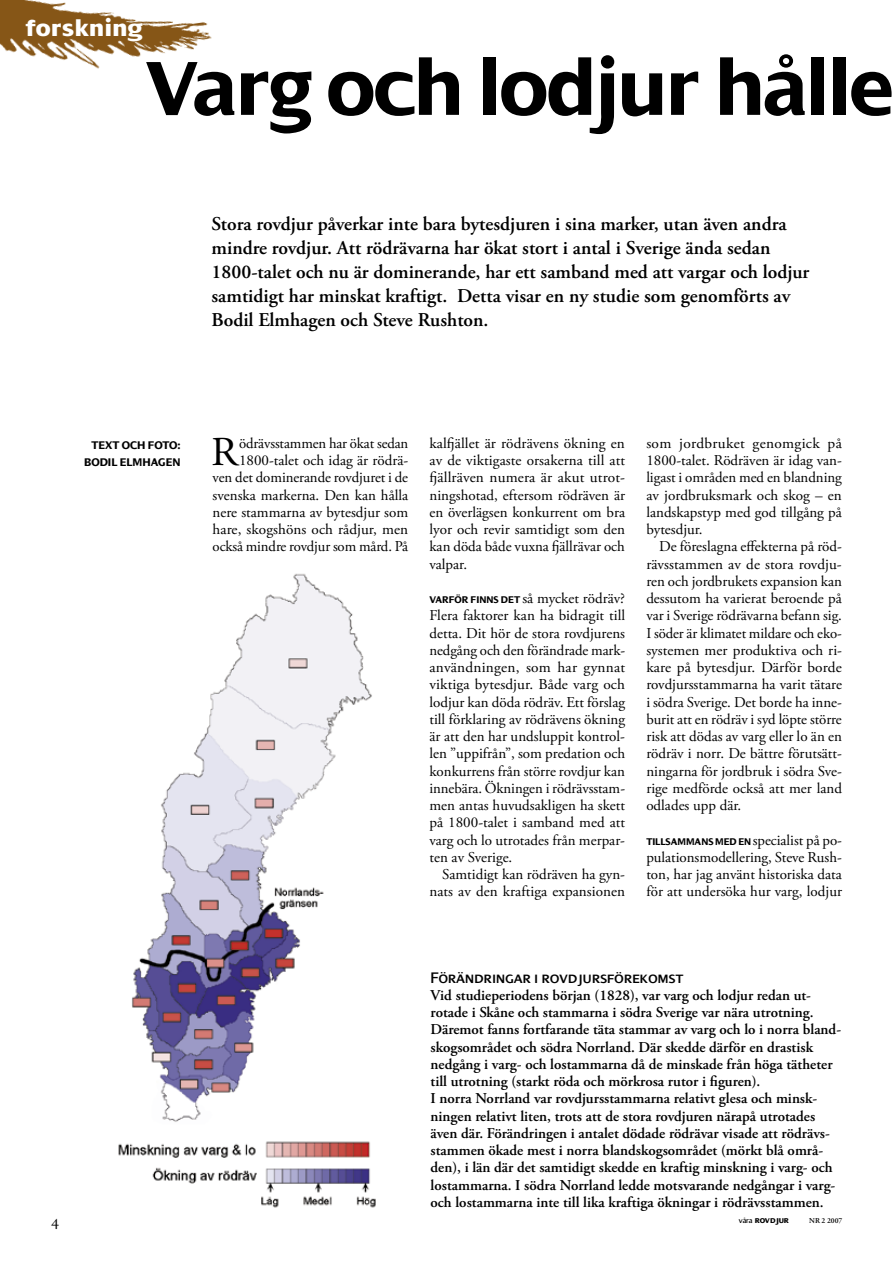
<style>
.page{position:relative;width:893px;height:1263px;background:#fff}
.page>*{position:absolute;margin:0;border:0;box-sizing:border-box;transform-origin:0 0}
.t1{font:700 82.5px "Dialog";color:#000}
.t2{font:40.95px "Adobe Garamond Pro";color:#000}
.t3{font:24px "Dialog X Bold";color:#fff}
.t4{font:600 19.5px/24px "Adobe Garamond Pro";color:#000}
.t5{font:16.5px "Dialog Small Caps";color:#000}
.t6{font:16.5px "Adobe Garamond Pro";color:#000}
.t7{font:15px/17.2px "Adobe Garamond Pro";color:#000;text-align:justify}
.t8{font:600 15px/17.2px "Adobe Garamond Pro";color:#000}
.t9{font:700 12px/17.2px "Dialog";color:#000;text-align:center}
.t10{font:700 10.5px "Dialog";letter-spacing:-.005em;color:#000}
.t11{font:7.5px "Dialog X Bold";letter-spacing:-.015em;color:#000}
.t12{font:600 7.5px "Adobe Garamond Pro";color:#000}
.s1{font-family:"Dialog";font-weight:700;font-size:10.5px}
.s2{font-family:"Adobe Garamond Pro";font-weight:400;font-size:15px}
.s3{font-family:"Dialog"}
</style>
<div class="page">
<img style="left:0;top:0;width:212px;height:69px">
<img style="left:118px;top:573px;width:258px;height:635px">
<h3 class="t3" style="left:26px;top:16px;width:119px">forskning</h3>
<h1 class="t1" style="left:146px;top:43px;width:751px">VARG OCH LODJUR HÅLLE</h1>
<p class="t4" style="left:212px;top:212px;width:599px">Stora rovdjur påverkar inte bara bytesdjuren i sina marker, utan även andra mindre rovdjur. Att rödrävarna har ökat stort i antal i Sverige ända sedan 1800-talet och nu är dominerande, har ett samband med att vargar och lodjur samtidigt har minskat kraftigt. Detta visar en ny studie som genomförts av Bodil Elmhagen och Steve Rushton.</p>
<p class="t9" style="left:84px;top:437px;width:98px">TEXT OCH FOTO:<br>BODIL ELMHAGEN</p>
<p class="t7" style="left:213px;top:435px;width:197px;text-align:right">ödrävsstammen har ökat sedan<br>1800-talet och idag är rödrä-<br>ven det dominerande rovdjuret i de svenska markerna. Den kan hålla nere stammarna av bytesdjur som hare, skogshöns och rådjur, men också mindre rovdjur som mård. På</p>
<h2 class="t2" style="left:211px;top:427px;width:28px">R</h2>
<p class="t7" style="left:429px;top:435px;width:197px">kalfjället är rödrävens ökning en av de viktigaste orsakerna till att fjällräven numera är akut utrot&shy;ningshotad, eftersom rödräven är en överlägsen konkurrent om bra lyor och revir samtidigt som den kan döda både vuxna fjällrävar och valpar.</p>
<p class="t7" style="left:429px;top:590px;width:197px"><span class="s1">VARFÖR FINNS DET</span> så mycket rödräv?<br>Flera faktorer kan ha bidragit till detta. Dit hör de stora rovdjurens nedgång och den förändrade mark&shy;användningen, som har gynnat viktiga bytesdjur. Både varg och lodjur kan döda rödräv. Ett förslag till förklaring av rödrävens ökning är att den har undsluppit kontrol&shy;len ”uppifrån”, som predation och konkurrens från större rovdjur kan innebära. Ökningen i rödrävsstam&shy;men antas huvudsakligen ha skett på 1800-talet i samband med att varg och lo utrotades från merpar&shy;ten av Sverige.</p>
<p class="t7" style="left:429px;top:866px;width:197px;text-align:right">Samtidigt kan rödräven ha gyn&shy;nats av den kraftiga expansionen</p>
<p class="t7" style="left:646px;top:435px;width:197px">som jordbruket genomgick på 1800-talet. Rödräven är idag van&shy;ligast i områden med en blandning av jordbruksmark och skog – en landskapstyp med god tillgång på bytesdjur.</p>
<p class="t7" style="left:646px;top:538px;width:197px;text-indent:13px">De föreslagna effekterna på röd&shy;rävsstammen av de stora rovdju&shy;ren och jordbrukets expansion kan dessutom ha varierat beroende på var i Sverige rödrävarna befann sig.<br>I söder är klimatet mildare och eko&shy;systemen mer produktiva och ri&shy;kare på bytesdjur. Därför borde rovdjursstammarna ha varit tätare i södra Sverige. Det borde ha inne&shy;burit att en rödräv i syd löpte större risk att dödas av varg eller lo än en rödräv i norr. De bättre förutsätt&shy;ningarna för jordbruk i södra Sve&shy;rige medförde också att mer land odlades upp där.</p>
<p class="t10" style="left:646px;top:835px;width:197px">TILLSAMMANS MED EN <span class="s2">specialist på po-</span></p>
<p class="t7" style="left:646px;top:849px;width:197px">pulationsmodellering, Steve Rush&shy;ton, har jag använt historiska data för att undersöka hur varg, lodjur</p>
<p class="t5" style="left:431px;top:968px;width:255px">Förändringar i rovdjursförekomst</p>
<p class="t8" style="left:431px;top:987px;width:412px">Vid studieperiodens början (1828), var varg och lodjur redan ut&shy;rotade i Skåne och stammarna i södra Sverige var nära utrotning.<br>Däremot fanns fortfarande täta stammar av varg och lo i norra bland&shy;skogsområdet och södra Norrland. Där skedde därför en drastisk nedgång i varg- och lostammarna då de minskade från höga tätheter till utrotning (starkt röda och mörkrosa rutor i figuren).<br>I norra Norrland var rovdjursstammarna relativt glesa och minsk&shy;ningen relativt liten, trots att de stora rovdjuren närapå utrotades även där. Förändringen i antalet dödade rödrävar visade att rödrävs&shy;stammen ökade mest i norra blandskogsområdet (mörkt blå områ&shy;den), i län där det samtidigt skedde en kraftig minskning i varg- och lostammarna. I södra Norrland ledde motsvarande nedgångar i varg&shy;och lostammarna inte till lika kraftiga ökningar i rödrävsstammen.</p>
<p class="t6" style="left:51px;top:1211px;width:9px">4</p>
<p class="t11" style="left:739px;top:1216px;width:51px"><span class="s3">våra</span> rovdjur</p>
<p class="t12" style="left:809px;top:1216px;width:35px">Nr 2 2007</p>
</div>
